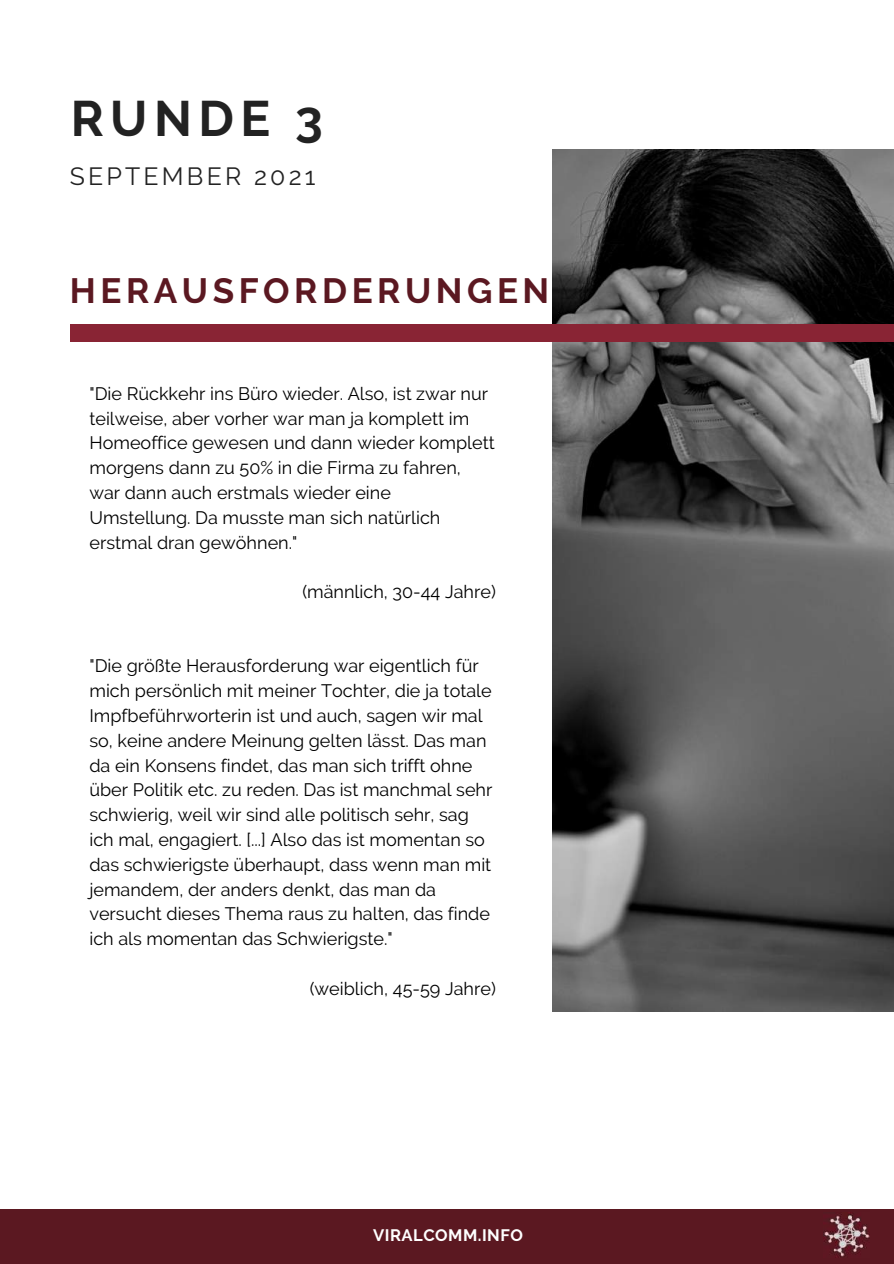
<style>
.page{position:relative;width:894px;height:1264px;background:#fff}
.page>*{position:absolute;margin:0;border:0;box-sizing:border-box;transform-origin:0 0}
.t1{font:700 49.65px "Raleway";letter-spacing:.13em;color:#222}
.t2{font:700 34.95px "Raleway";letter-spacing:.13em;color:#5b1821}
.t3{font:24.9px "Raleway";letter-spacing:.13em;color:#222}
.t4{font:18px/24.8px "Raleway";color:#000}
.t5{font:700 16.5px "Raleway";letter-spacing:.03em;color:#fff}
</style>
<div class="page">
<img style="left:552px;top:149px;width:341px;height:862px">
<div style="left:70px;top:324px;width:823px;height:17px;background:#892434"></div>
<div style="left:0;top:1209px;width:893px;height:54px;background:#5b1821"></div>
<img style="left:823px;top:1212px;width:45px;height:45px">
<h1 class="t1" style="left:71px;top:90px;width:253px">RUNDE 3</h1>
<h3 class="t3" style="left:70px;top:161px;width:247px">SEPTEMBER 2021</h3>
<h2 class="t2" style="left:70px;top:270px;width:481px">HERAUSFORDERUNGEN</h2>
<p class="t4" style="left:89px;top:381px;width:407px">"Die Rückkehr ins Büro wieder. Also, ist zwar nur teilweise, aber vorher war man ja komplett im Homeoffice gewesen und dann wieder komplett morgens dann zu 50% in die Firma zu fahren, war dann auch erstmals wieder eine Umstellung. Da musste man sich natürlich erstmal dran gewöhnen."</p>
<p class="t4" style="left:302px;top:579px;width:195px">(männlich, 30-44 Jahre)</p>
<p class="t4" style="left:89px;top:653px;width:404px">"Die größte Herausforderung war eigentlich für mich persönlich mit meiner Tochter, die ja totale Impfbeführworterin ist und auch, sagen wir mal so, keine andere Meinung gelten lässt. Das man da ein Konsens findet, das man sich trifft ohne über Politik etc. zu reden. Das ist manchmal sehr schwierig, weil wir sind alle politisch sehr, sag ich mal, engagiert. [...] Also das ist momentan so das schwierigste überhaupt, dass wenn man mit jemandem, der anders denkt, das man da versucht dieses Thema raus zu halten, das finde ich als momentan das Schwierigste."</p>
<p class="t4" style="left:310px;top:975px;width:187px">(weiblich, 45-59 Jahre)</p>
<p class="t5" style="left:373px;top:1225px;width:151px">VIRALCOMM.INFO</p>
</div>
